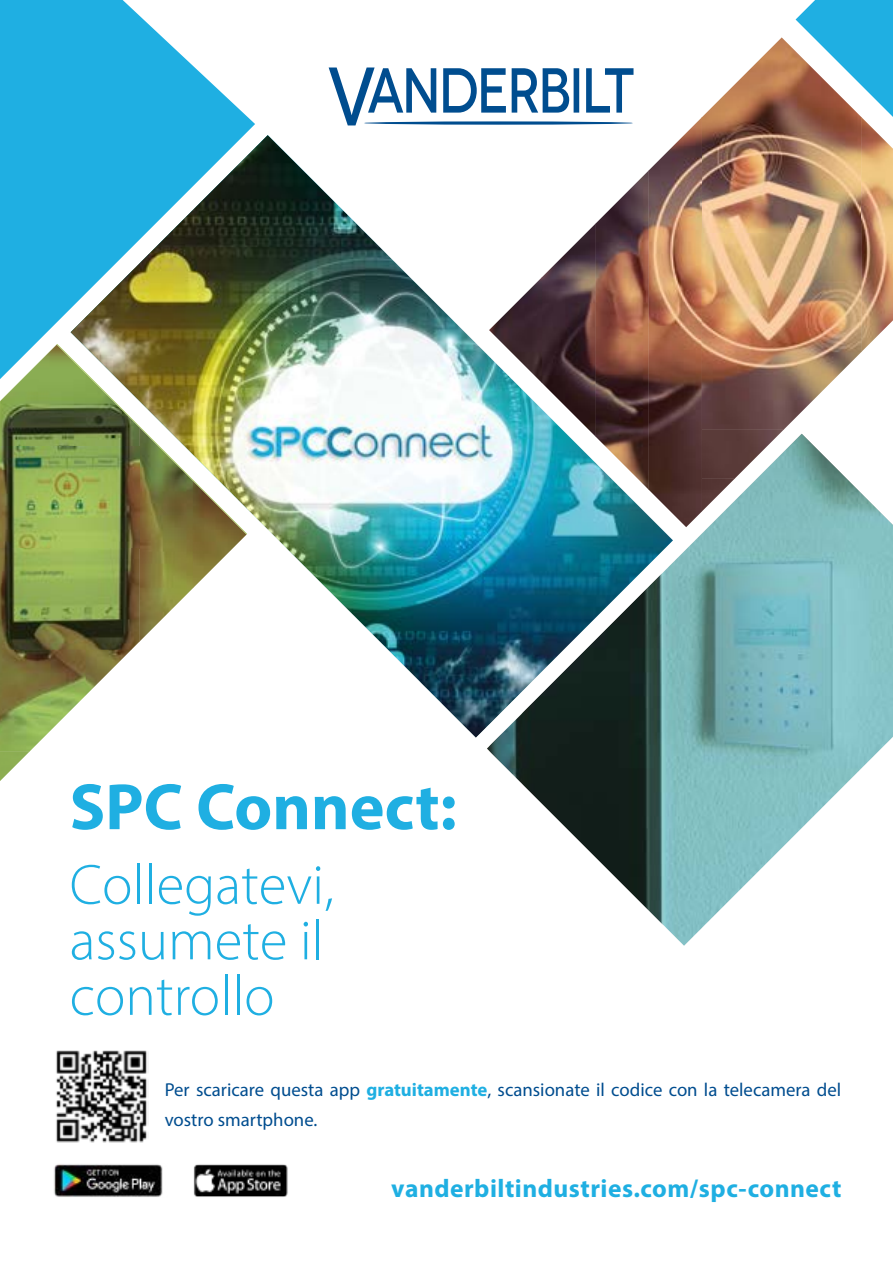
<style>
.page{position:relative;width:893px;height:1263px;background:#fff}
.page>*{position:absolute;margin:0;border:0;box-sizing:border-box;transform-origin:0 0}
.t1{font:700 66px "Myriad Pro";color:#1fafe2}
.t2{font:300 57px/55.5px "Myriad Pro";color:#1fafe2}
.t3{font:700 25.5px "Myriad Pro";letter-spacing:.02em;color:#1fafe2}
.t4{font:18.75px/30px "Myriad Pro";color:#004d8f}
.s1{font-weight:700;color:#1fafe2}
</style>
<div class="page">
<svg style="left:329px;top:68px;width:304px;height:57px"></svg>
<svg style="left:364px;top:121px;width:269px;height:4px"></svg>
<img style="left:487px;top:434px;width:406px;height:512px">
<img style="left:255px;top:135px;width:418px;height:602px">
<svg style="left:0;top:0;width:255px;height:517px;background:#4ea8bc"></svg>
<img style="left:0;top:344px;width:247px;height:137px">
<img style="left:0;top:345px;width:140px;height:305px">
<img style="left:139px;top:427px;width:54px;height:215px">
<img style="left:193px;top:481px;width:54px;height:107px">
<img style="left:0;top:650px;width:86px;height:101px">
<img style="left:86px;top:650px;width:45px;height:45px">
<img style="left:0;top:751px;width:30px;height:30px">
<img style="left:702px;top:37px;width:159px;height:393px">
<img style="left:648px;top:117px;width:54px;height:410px">
<img style="left:861px;top:217px;width:32px;height:135px">
<img style="left:595px;top:170px;width:54px;height:320px">
<img style="left:542px;top:224px;width:53px;height:212px">
<img style="left:489px;top:277px;width:53px;height:106px">
<img style="left:702px;top:429px;width:82px;height:50px">
<img style="left:702px;top:478px;width:33px;height:34px">
<svg style="left:796px;top:0;width:97px;height:217px"></svg>
<img style="left:56px;top:1050px;width:91px;height:93px">
<img style="left:54px;top:1164px;width:109px;height:33px">
<img style="left:193px;top:1164px;width:95px;height:33px">
<h1 class="t1" style="left:70px;top:764px;width:389px">SPC Connect:</h1>
<h2 class="t2" style="left:70px;top:856px;width:266px">Collegatevi, assumete il controllo</h2>
<p class="t4" style="left:165px;top:1075px;width:678px">Per scaricare questa app <span class="s1">gratuitamente</span>, scansionate il codice con la telecamera del vostro smartphone.</p>
<h3 class="t3" style="left:391px;top:1171px;width:452px">vanderbiltindustries.com/spc-connect</h3>
</div>
